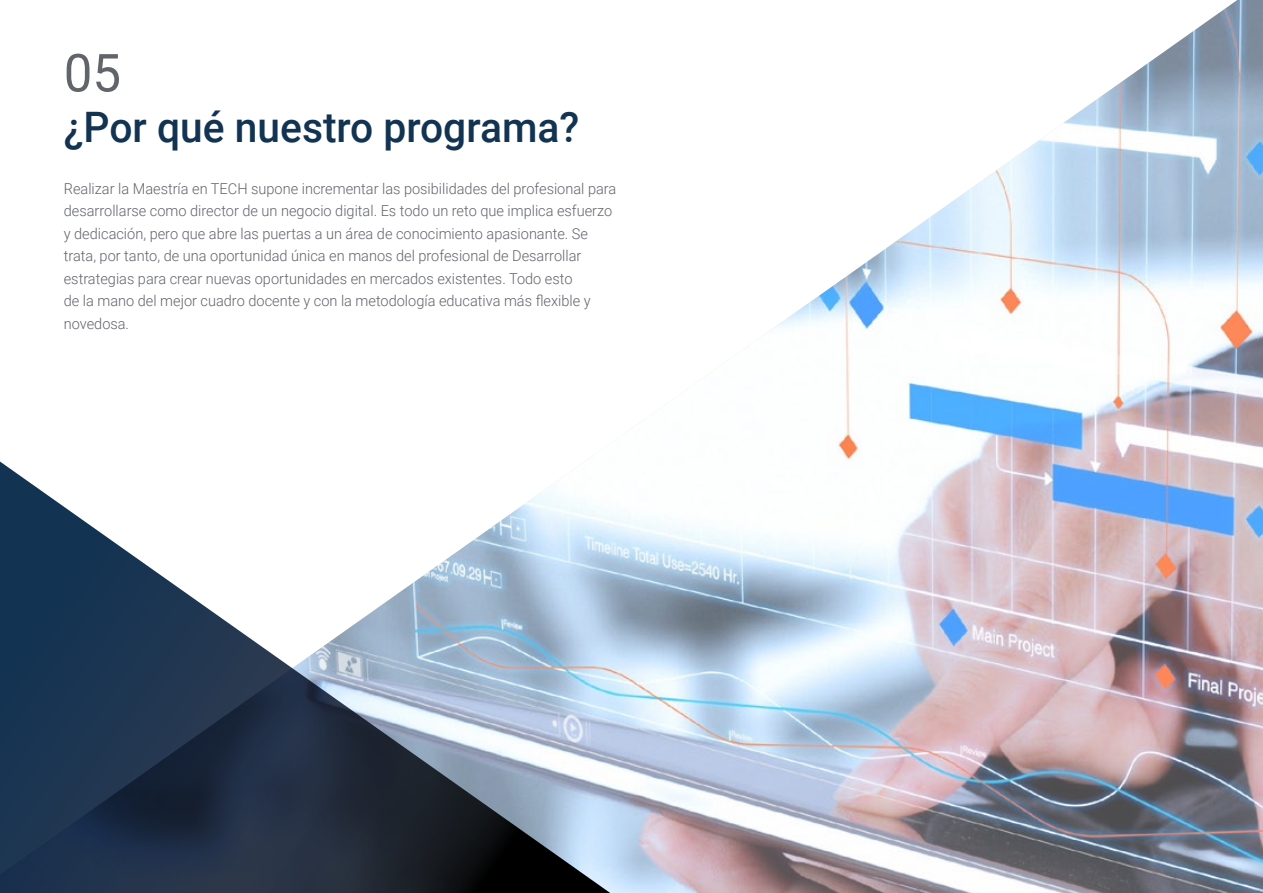
<style>
.page{position:relative;width:1263px;height:893px;background:#fff}
.page>*{position:absolute;margin:0;border:0;box-sizing:border-box;transform-origin:0 0}
.t1{font:52.5px "Roboto";color:#61646a}
.t2{font:500 42px "Roboto";color:#123352}
.t3{font:300 15px/22.5px "Roboto";color:#61646a}
</style>
<div class="page">
<img style="left:640px;top:0;width:623px;height:893px">
<svg style="left:0;top:461px;width:640px;height:432px"></svg>
<h1 class="t1" style="left:64px;top:36px;width:59px">05</h1>
<h2 class="t2" style="left:64px;top:98px;width:517px">¿Por qué nuestro programa?</h2>
<p class="t3" style="left:64px;top:177px;width:554px">Realizar la Maestría en TECH supone incrementar las posibilidades del profesional para desarrollarse como director de un negocio digital. Es todo un reto que implica esfuerzo y dedicación, pero que abre las puertas a un área de conocimiento apasionante. Se trata, por tanto, de una oportunidad única en manos del profesional de Desarrollar estrategias para crear nuevas oportunidades en mercados existentes. Todo esto<br>de la mano del mejor cuadro docente y con la metodología educativa más flexible y novedosa.</p>
</div>
